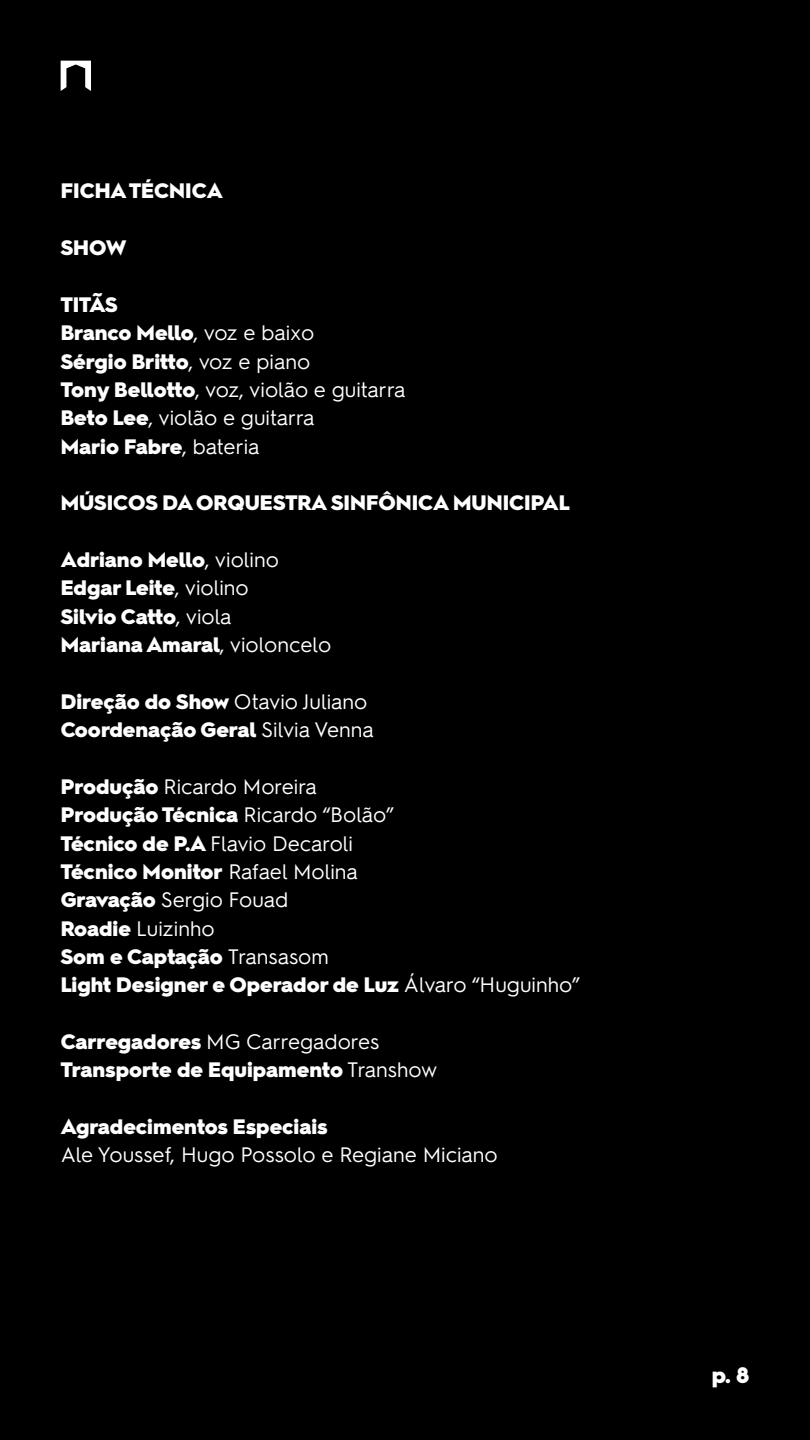
<style>
.page{position:relative;width:810px;height:1440px;background:#000}
.page>*{position:absolute;margin:0;border:0;box-sizing:border-box;transform-origin:0 0}
.t1{font:900 22.5px "Hurme Geometric Sans 2";color:#fff}
.t2{font:900 21px/28.3px "Hurme Geometric Sans 2";color:#fff}
.t3{font:21px/28.3px "Hurme Geometric Sans 2";color:#fff}
.s1{font-weight:900}
.s2{font-weight:400}
</style>
<div class="page">
<svg style="left:61px;top:61px;width:30px;height:30px"></svg>
<p class="t2" style="left:61px;top:176px;width:164px">FICHA TÉCNICA</p>
<p class="t2" style="left:61px;top:233px;width:67px">SHOW</p>
<p class="t3" style="left:61px;top:289px;width:346px"><span class="s1">TITÃS<br>Branco Mello</span>, voz e baixo<br><span class="s1">Sérgio Britto</span>, voz e piano<br><span class="s1">Tony Bellotto</span>, voz, violão e guitarra<br><span class="s1">Beto Lee</span>, violão e guitarra<br><span class="s1">Mario Fabre</span>, bateria</p>
<p class="t2" style="left:61px;top:488px;width:511px">MÚSICOS DA ORQUESTRA SINFÔNICA MUNICIPAL</p>
<p class="t2" style="left:61px;top:544px;width:272px">Adriano Mello<span class="s2">, violino<br></span>Edgar Leite<span class="s2">, violino<br></span>Silvio Catto<span class="s2">, viola<br></span>Mariana Amaral<span class="s2">, violoncelo</span></p>
<p class="t2" style="left:61px;top:686px;width:315px">Direção do Show <span class="s2">Otavio Juliano<br></span>Coordenação Geral <span class="s2">Silvia Venna</span></p>
<p class="t2" style="left:61px;top:771px;width:521px">Produção <span class="s2">Ricardo Moreira<br></span>Produção Técnica <span class="s2">Ricardo “Bolão”<br></span>Técnico de P.A <span class="s2">Flavio Decaroli<br></span>Técnico Monitor <span class="s2">Rafael Molina<br></span>Gravação <span class="s2">Sergio Fouad<br></span>Roadie <span class="s2">Luizinho<br></span>Som e Captação <span class="s2">Transasom<br></span>Light Designer e Operador de Luz <span class="s2">Álvaro “Huguinho”</span></p>
<p class="t2" style="left:61px;top:1026px;width:378px">Carregadores <span class="s2">MG Carregadores<br></span>Transporte de Equipamento <span class="s2">Transhow</span></p>
<p class="t2" style="left:61px;top:1111px;width:269px">Agradecimentos Especiais</p>
<p class="t3" style="left:61px;top:1139px;width:439px">Ale Youssef, Hugo Possolo e Regiane Miciano</p>
<p class="t1" style="left:712px;top:1359px;width:39px">p. 8</p>
</div>
